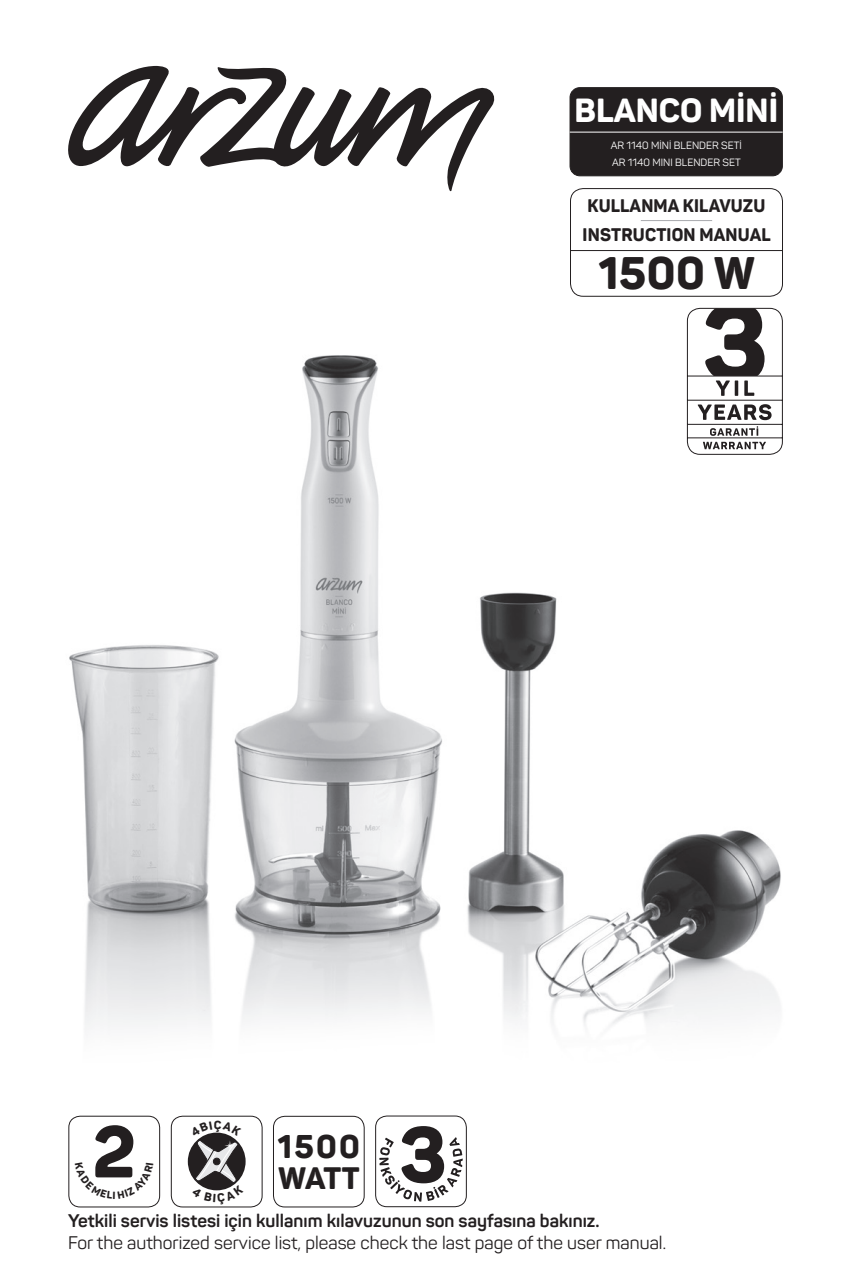
<style>
.page{position:relative;width:851px;height:1276px;background:#fff}
.page>*{position:absolute;margin:0;border:0;box-sizing:border-box;transform-origin:0 0}
.t1{font:800 77.4px "Panton";color:#231f20}
.t2{font:800 72px "Panton";color:#231f20}
.t3{font:800 45px "Panton";color:#231f20}
.t4{font:800 33px "Panton";color:#fff}
.t5{font:800 32.4px "Panton";color:#231f20}
.t6{font:800 30.6px "Panton";color:#231f20}
.t7{font:18px "Panton";color:#231f20}
.t8{font:700 18px "Panton";color:#231f20}
.t9{font:800 18px/29.4px "Panton";letter-spacing:.01em;color:#231f20;scale:.96 1}
.t10{font:10.5px/17.4px "Panton";color:#fff}
</style>
<div class="page">
<img style="left:69px;top:307px;width:712px;height:722px">
<svg style="left:68px;top:66px;width:427px;height:125px"></svg>
<svg style="left:686px;top:308px;width:97px;height:147px"></svg>
<div style="left:570px;top:88px;width:212px;height:88px;background:#231f20;border-radius:10px"></div>
<div style="left:569px;top:87px;width:213px;height:89px;border:1px solid #231f20;border-radius:10px"></div>
<hr style="left:569px;top:132px;width:213px;height:1px;background:#fff">
<svg style="left:570px;top:188px;width:213px;height:109px"></svg>
<hr style="left:640px;top:220px;width:72px;height:1px;background:#a8a9ad">
<div style="left:375px;top:1115px;width:91px;height:92px;border:1px solid #231f20;border-radius:11px"></div>
<svg style="left:379px;top:1137px;width:83px;height:64px"></svg>
<div style="left:273px;top:1116px;width:91px;height:91px;border:1px solid #231f20;border-radius:11px"></div>
<div style="left:68px;top:1115px;width:92px;height:92px;border:1px solid #231f20;border-radius:11px"></div>
<div style="left:171px;top:1115px;width:91px;height:92px;border:1px solid #231f20;border-radius:11px"></div>
<svg style="left:190px;top:1132px;width:54px;height:59px"></svg>
<h3 class="t4" style="left:574px;top:89px;width:205px">BLANCO MİNİ</h3>
<p class="t10" style="left:610px;top:136px;width:132px">AR 1140 MİNİ BLENDER SETİ<br>AR 1140 MINI BLENDER SET</p>
<p class="t9" style="left:582px;top:191px;width:197px">KULLANMA KILAVUZU<br>INSTRUCTION MANUAL</p>
<h3 class="t3" style="left:598px;top:244px;width:158px">1500 W</h3>
<h2 class="t2" style="left:92px;top:1106px;width:45px">2</h2>
<h1 class="t1" style="left:399px;top:1106px;width:50px">3</h1>
<p class="t8" style="left:68px;top:1209px;width:533px">Yetkili servis listesi için kullanım kılavuzunun son sayfasına bakınız.</p>
<p class="t7" style="left:68px;top:1231px;width:599px">For the authorized service list, please check the last page of the user manual.</p>
<h3 class="t5" style="left:278px;top:1126px;width:84px">1500</h3>
<h3 class="t6" style="left:278px;top:1158px;width:83px">WATT</h3>
</div>
